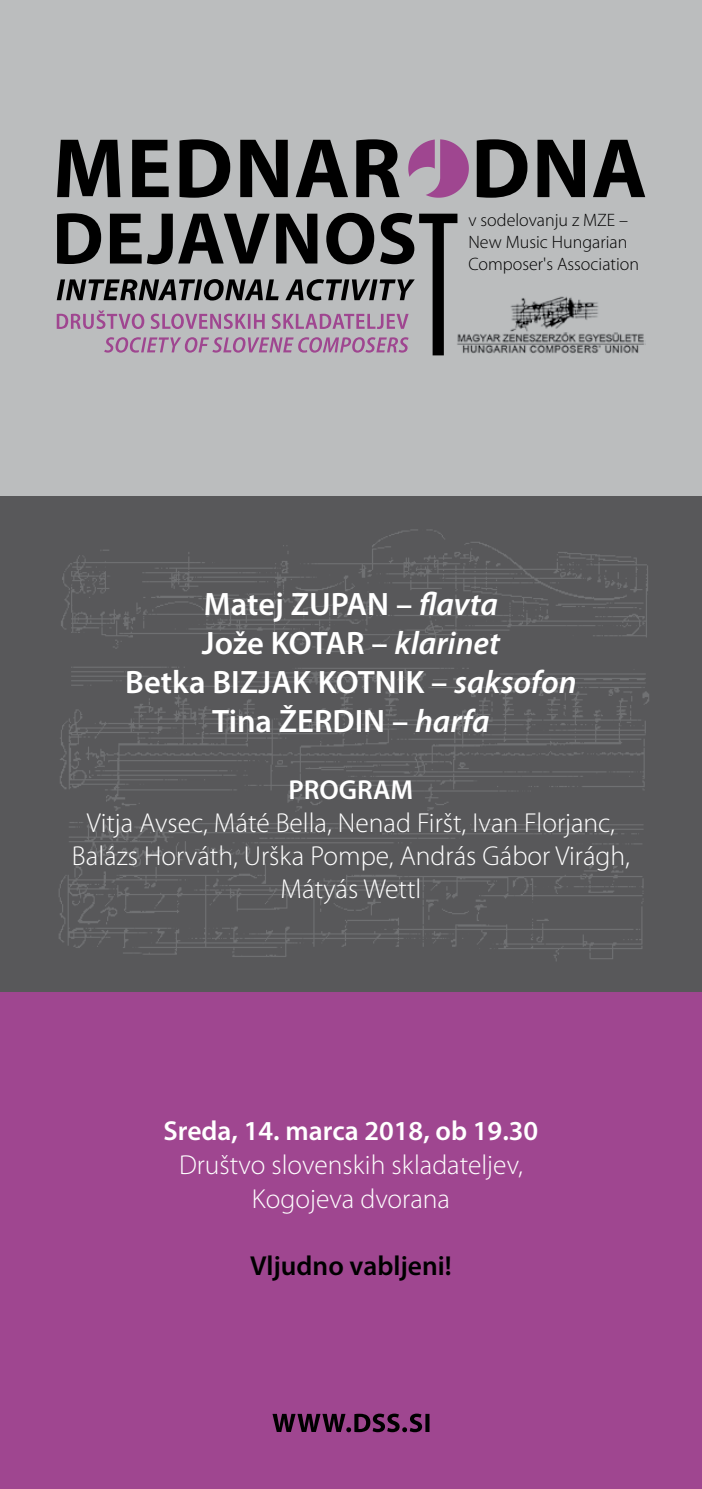
<style>
.page{position:relative;width:702px;height:1489px;background:#fff}
.page>*{position:absolute;margin:0;border:0;box-sizing:border-box;transform-origin:0 0}
.body-prvi{font:600 32.5px "Myriad Pro";color:#fff}
.body-prvi-2{font:300 27.5px "Myriad Pro";color:#fff}
.body-prvi-3{font:600 27.5px "Myriad Pro";color:#fff}
.body-prvi-4{font:600 27.5px "Myriad Pro";color:#000}
.Naslovka_-_Center{font:300 18px/21.5px "Myriad Pro";color:#000}
.s1{font-style:italic}
</style>
<div class="page">
<div style="left:0;top:0;width:702px;height:496px;background:#bbbdbe"></div>
<div style="left:0;top:496px;width:702px;height:496px;background:#58585a"></div>
<img style="left:59px;top:529px;width:590px;height:432px">
<div style="left:0;top:992px;width:702px;height:496px;background:#9f4690"></div>
<svg style="left:272px;top:1413px;width:157px;height:18px"></svg>
<svg style="left:57px;top:213px;width:400px;height:142px"></svg>
<svg style="left:57px;top:279px;width:358px;height:21px"></svg>
<svg style="left:104px;top:337px;width:304px;height:15px"></svg>
<svg style="left:57px;top:310px;width:351px;height:19px"></svg>
<svg style="left:57px;top:139px;width:342px;height:59px"></svg>
<svg style="left:408px;top:139px;width:61px;height:59px"></svg>
<svg style="left:476px;top:139px;width:169px;height:59px"></svg>
<img style="left:454px;top:291px;width:191px;height:64px">
<p class="Naslovka_-_Center" style="left:468px;top:210px;width:161px">v sodelovanju z MZE –</p>
<p class="Naslovka_-_Center" style="left:468px;top:231px;width:172px">New Music Hungarian<br>Composer's Association</p>
<p class="body-prvi" style="left:204px;top:586px;width:296px">Matej ZUPAN – <span class="s1">flavta</span></p>
<p class="body-prvi" style="left:202px;top:625px;width:299px">Jože KOTAR – <span class="s1">klarinet</span></p>
<p class="body-prvi" style="left:125px;top:664px;width:453px">Betka BIZJAK KOTNIK – <span class="s1">saksofon</span></p>
<p class="body-prvi" style="left:212px;top:703px;width:279px">Tina ŽERDIN – <span class="s1">harfa</span></p>
<p class="body-prvi-3" style="left:288px;top:774px;width:126px">PROGRAM</p>
<p class="body-prvi-2" style="left:87px;top:807px;width:529px">Vitja Avsec, Máté Bella, Nenad Firšt, Ivan Florjanc,</p>
<p class="body-prvi-2" style="left:72px;top:840px;width:559px">Balázs Horváth, Urška Pompe, András Gábor Virágh,</p>
<p class="body-prvi-2" style="left:280px;top:873px;width:142px">Mátyás Wettl</p>
<p class="body-prvi-3" style="left:164px;top:1115px;width:376px">Sreda, 14. marca 2018, ob 19.30</p>
<p class="body-prvi-2" style="left:179px;top:1149px;width:345px">Društvo slovenskih skladateljev,</p>
<p class="body-prvi-2" style="left:252px;top:1183px;width:200px">Kogojeva dvorana</p>
<p class="body-prvi-4" style="left:250px;top:1250px;width:203px">Vljudno vabljeni!</p>
</div>
